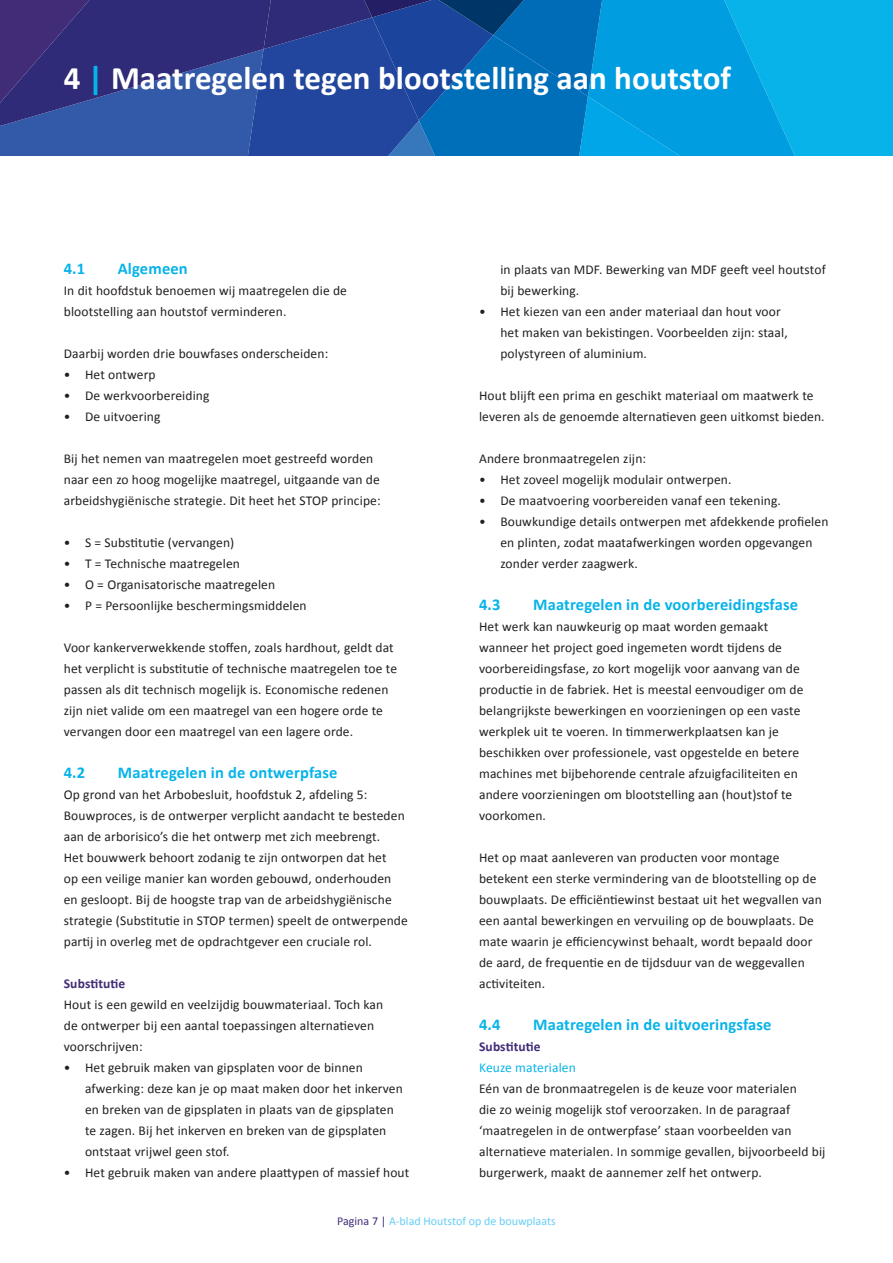
<style>
.page{position:relative;width:893px;height:1263px;background:#fff}
.page>*{position:absolute;margin:0;border:0;box-sizing:border-box;transform-origin:0 0}
.t1{font:700 33px "Calibri";color:#fff}
.t2{font:700 16.5px "Calibri";letter-spacing:.01em;color:#07b3e9}
.t3{font:13.5px/21px "Calibri";letter-spacing:.01em;color:#231f20}
.t4{font:700 13.5px "Calibri";letter-spacing:.01em;color:#402c77}
.t5{font:13.5px "Calibri";letter-spacing:.01em;color:#07b3e9}
.t6{font:12px "Calibri";color:#67cef5}
.s1{color:#07b3e9}
.s2{color:#402c77}
</style>
<div class="page">
<svg style="left:0;top:0;width:893px;height:155px;background:#176ab3"></svg>
<h1 class="t1" style="left:64px;top:54px;width:669px">4 <span class="s1">|</span> Maatregelen tegen blootstelling aan houtstof</h1>
<p class="t2" style="left:64px;top:257px;width:23px">4.1</p>
<p class="t2" style="left:118px;top:257px;width:72px">Algemeen</p>
<p class="t3" style="left:64px;top:279px;width:285px">In dit hoofdstuk benoemen wij maatregelen die de blootstelling aan houtstof verminderen.</p>
<p class="t3" style="left:64px;top:342px;width:266px">Daarbij worden drie bouwfases onderscheiden:</p>
<p class="t3" style="left:64px;top:363px;width:93px">• Het ontwerp</p>
<p class="t3" style="left:64px;top:384px;width:147px">• De werkvoorbereiding</p>
<p class="t3" style="left:64px;top:405px;width:98px">• De uitvoering</p>
<p class="t3" style="left:64px;top:447px;width:318px">Bij het nemen van maatregelen moet gestreefd worden naar een zo hoog mogelijke maatregel, uitgaande van de arbeidshygiënische strategie. Dit heet het STOP principe:</p>
<p class="t3" style="left:64px;top:531px;width:172px">• S = Substitutie (vervangen)</p>
<p class="t3" style="left:64px;top:552px;width:178px">• T = Technische maatregelen</p>
<p class="t3" style="left:64px;top:573px;width:213px">• O = Organisatorische maatregelen</p>
<p class="t3" style="left:64px;top:594px;width:244px">• P = Persoonlijke beschermingsmiddelen</p>
<p class="t3" style="left:64px;top:636px;width:335px">Voor kankerverwekkende stoffen, zoals hardhout, geldt dat het verplicht is substitutie of technische maatregelen toe te passen als dit technisch mogelijk is. Economische redenen zijn niet valide om een maatregel van een hogere orde te vervangen door een maatregel van een lagere orde.</p>
<p class="t2" style="left:64px;top:761px;width:23px">4.2</p>
<p class="t2" style="left:118px;top:761px;width:221px">Maatregelen in de ontwerpfase</p>
<p class="t3" style="left:64px;top:783px;width:346px">Op grond van het Arbobesluit, hoofdstuk 2, afdeling 5:<br>Bouwproces, is de ontwerper verplicht aandacht te besteden aan de arborisico’s die het ontwerp met zich meebrengt.<br>Het bouwwerk behoort zodanig te zijn ontworpen dat het<br>op een veilige manier kan worden gebouwd, onderhouden en gesloopt. Bij de hoogste trap van de arbeidshygiënische strategie (Substitutie in STOP termen) speelt de ontwerpende partij in overleg met de opdrachtgever een cruciale rol.</p>
<p class="t4" style="left:64px;top:974px;width:63px">Substitutie</p>
<p class="t3" style="left:64px;top:993px;width:321px">Hout is een gewild en veelzijdig bouwmateriaal. Toch kan de ontwerper bij een aantal toepassingen alternatieven voorschrijven:</p>
<p class="t3" style="left:85px;top:1056px;width:319px;text-indent:-21px">• Het gebruik maken van gipsplaten voor de binnen afwerking: deze kan je op maat maken door het inkerven en breken van de gipsplaten in plaats van de gipsplaten te zagen. Bij het inkerven en breken van de gipsplaten ontstaat vrijwel geen stof.</p>
<p class="t3" style="left:64px;top:1162px;width:347px">• Het gebruik maken van andere plaattypen of massief hout</p>
<p class="t3" style="left:500px;top:259px;width:327px">in plaats van MDF. Bewerking van MDF geeft veel houtstof bij bewerking.</p>
<p class="t3" style="left:500px;top:301px;width:289px;text-indent:-21px">• Het kiezen van een ander materiaal dan hout voor het maken van bekistingen. Voorbeelden zijn: staal, polystyreen of aluminium.</p>
<p class="t3" style="left:479px;top:385px;width:347px">Hout blijft een prima en geschikt materiaal om maatwerk te leveren als de genoemde alternatieven geen uitkomst bieden.</p>
<p class="t3" style="left:479px;top:448px;width:169px">Andere bronmaatregelen zijn:</p>
<p class="t3" style="left:479px;top:469px;width:254px">• Het zoveel mogelijk modulair ontwerpen.</p>
<p class="t3" style="left:479px;top:490px;width:303px">• De maatvoering voorbereiden vanaf een tekening.</p>
<p class="t3" style="left:500px;top:511px;width:330px;text-indent:-21px">• Bouwkundige details ontwerpen met afdekkende profielen en plinten, zodat maatafwerkingen worden opgevangen zonder verder zaagwerk.</p>
<p class="t2" style="left:479px;top:593px;width:23px">4.3</p>
<p class="t2" style="left:533px;top:593px;width:266px">Maatregelen in de voorbereidingsfase</p>
<p class="t3" style="left:479px;top:615px;width:326px">Het werk kan nauwkeurig op maat worden gemaakt wanneer het project goed ingemeten wordt tijdens de voorbereidingsfase, zo kort mogelijk voor aanvang van de productie in de fabriek. Het is meestal eenvoudiger om de belangrijkste bewerkingen en voorzieningen op een vaste werkplek uit te voeren. In timmerwerkplaatsen kan je beschikken over professionele, vast opgestelde en betere machines met bijbehorende centrale afzuigfaciliteiten en andere voorzieningen om blootstelling aan (hout)stof te voorkomen.</p>
<p class="t3" style="left:479px;top:846px;width:344px">Het op maat aanleveren van producten voor montage betekent een sterke vermindering van de blootstelling op de bouwplaats. De efficiëntiewinst bestaat uit het wegvallen van een aantal bewerkingen en vervuiling op de bouwplaats. De mate waarin je efficiencywinst behaalt, wordt bepaald door de aard, de frequentie en de tijdsduur van de weggevallen activiteiten.</p>
<p class="t2" style="left:479px;top:1013px;width:23px">4.4</p>
<p class="t2" style="left:533px;top:1013px;width:240px">Maatregelen in de uitvoeringsfase</p>
<p class="t4" style="left:479px;top:1037px;width:63px">Substitutie</p>
<p class="t5" style="left:479px;top:1058px;width:98px">Keuze materialen</p>
<p class="t3" style="left:479px;top:1077px;width:348px">Eén van de bronmaatregelen is de keuze voor materialen<br>die zo weinig mogelijk stof veroorzaken. In de paragraaf ‘maatregelen in de ontwerpfase’ staan voorbeelden van alternatieve materialen. In sommige gevallen, bijvoorbeeld bij burgerwerk, maakt de aannemer zelf het ontwerp.</p>
<p class="t6" style="left:337px;top:1213px;width:220px"><span class="s2">Pagina 7 |</span> A-blad Houtstof op de bouwplaats</p>
</div>
